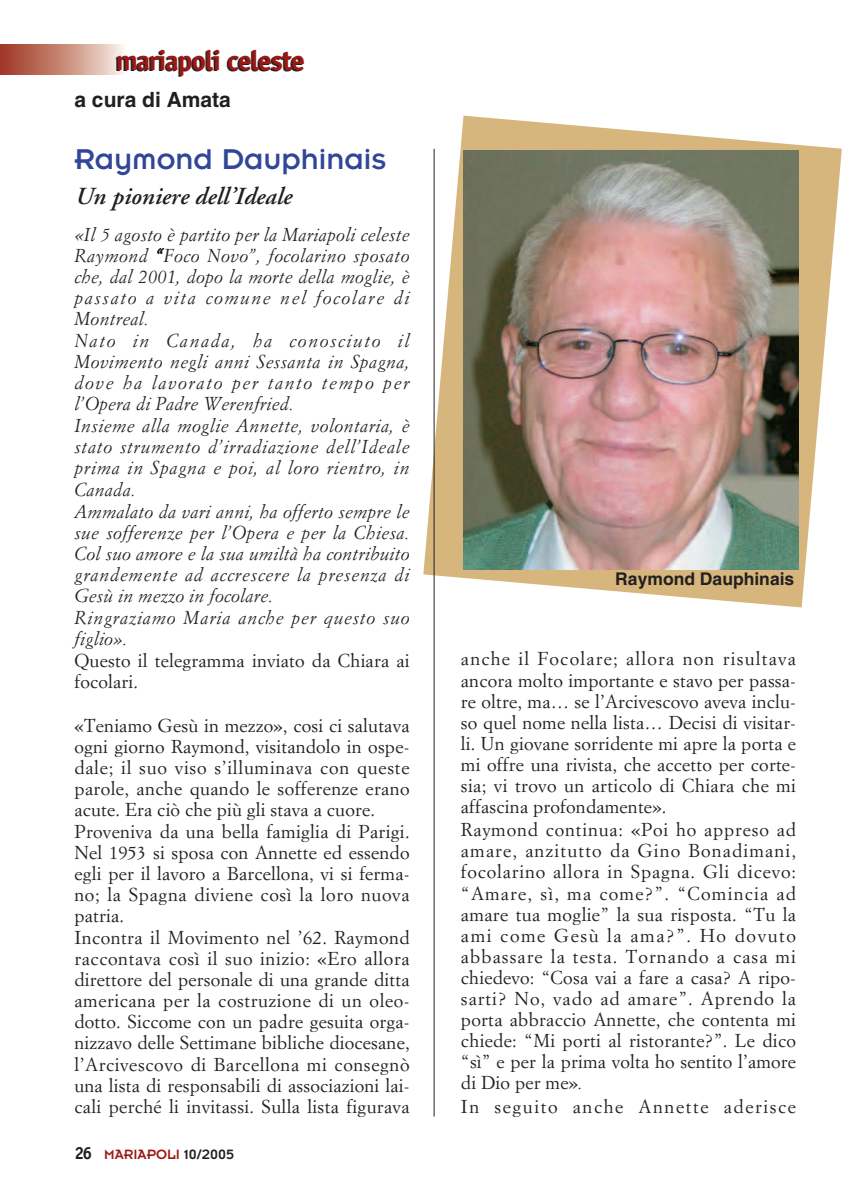
<style>
.page{position:relative;width:844px;height:1191px;background:#fff}
.page>*{position:absolute;margin:0;border:0;box-sizing:border-box;transform-origin:0 0}
.t1{font:31.5px "Insignia";color:#314697}
.t2{font:700 28px "Officina Sans";letter-spacing:-.04em;color:#9c1915}
.t3{font:italic 600 24.5px "Adobe Garamond";color:#231f20}
.t4{font:700 21px "Helvetica";color:#231f20}
.t5{font:18.38px/21px "Simoncini Garamond";letter-spacing:.01em;color:#231f20}
.t6{font:italic 18.38px/21.2px "Simoncini Garamond";letter-spacing:.02em;color:#231f20}
.t7{font:18.38px "Simoncini Garamond";letter-spacing:.085em;color:#231f20}
.t8{font:700 17.5px "Helvetica";color:#231f20}
.t9{font:14.88px "Insignia";color:#9c1915}
.s1{font-family:"Officina Sans";font-weight:700;font-size:17.5px;color:#231f20}
.s2{color:#231f20}
.s3{font-style:italic}
</style>
<div class="page">
<svg style="left:423px;top:116px;width:418px;height:491px;fill:#d6b67c"></svg>
<hr style="left:433px;top:149px;width:1px;height:967px;background:#231f20">
<svg style="left:0;top:45px;width:123px;height:29px;background:#c98c7d"></svg>
<img style="left:463px;top:151px;width:335px;height:419px">
<h2 class="t2" style="left:116px;top:50px;width:190px">mariapoli celeste</h2>
<p class="t4" style="left:74px;top:92px;width:158px">a cura di Amata</p>
<h1 class="t1" style="left:74px;top:146px;width:313px">Raymond Dauphinais</h1>
<h3 class="t3" style="left:74px;top:187px;width:218px">Un pioniere dell’Ideale</h3>
<p class="t6" style="left:74px;top:225px;width:336px">«Il 5 agosto è partito per la Mariapoli celeste Raymond “Foco Novo”, focolarino sposato che, dal 2001, dopo la morte della moglie, è passato a vita comune nel focolare di Montreal.<br>Nato in Canada, ha conosciuto il Movimento negli anni Sessanta in Spagna, dove ha lavorato per tanto tempo per l’Opera di Padre Werenfried.<br>Insieme alla moglie Annette, volontaria, è stato strumento d’irradiazione dell’Ideale prima in Spagna e poi, al loro rientro, in Canada.<br>Ammalato da vari anni, ha offerto sempre le sue sofferenze per l’Opera e per la Chiesa.<br>Col suo amore e la sua umiltà ha contribuito grandemente ad accrescere la presenza di Gesù in mezzo in focolare.<br>Ringraziamo Maria anche per questo suo figlio».</p>
<p class="t5" style="left:74px;top:651px;width:336px">Questo il telegramma inviato da Chiara ai focolari.</p>
<p class="t5" style="left:74px;top:716px;width:336px">«Teniamo Gesù in mezzo», cosi ci salutava ogni giorno Raymond, visitandolo in ospe&shy;dale; il suo viso s’illuminava con queste parole, anche quando le sofferenze erano acute. Era ciò che più gli stava a cuore.<br>Proveniva da una bella famiglia di Parigi.<br>Nel 1953 si sposa con Annette ed essendo egli per il lavoro a Barcellona, vi si ferma&shy;no; la Spagna diviene così la loro nuova patria.<br>Incontra il Movimento nel ’62. Raymond raccontava così il suo inizio: «Ero allora direttore del personale di una grande ditta americana per la costruzione di un oleo&shy;dotto. Siccome con un padre gesuita orga&shy;nizzavo delle Settimane bibliche diocesane, l’Arcivescovo di Barcellona mi consegnò una lista di responsabili di associazioni lai&shy;cali perché li invitassi. Sulla lista figurava</p>
<p class="t9" style="left:74px;top:1148px;width:161px"><span class="s1">26</span> MARIAPOLI <span class="s2">10/2005</span></p>
<p class="t8" style="left:615px;top:572px;width:180px">Raymond Dauphinais</p>
<p class="t5" style="left:461px;top:649px;width:336px;text-align:justify">anche il Focolare; allora non risultava ancora molto importante e stavo per passa&shy;re oltre, ma… se l’Arcivescovo aveva inclu&shy;so quel nome nella lista… Decisi di visitar&shy;li. Un giovane sorridente mi apre la porta e mi offre una rivista, che accetto per corte&shy;sia; vi trovo un articolo di Chiara che mi affascina profondamente».</p>
<p class="t5" style="left:461px;top:820px;width:336px;text-align:justify">Raymond continua: «Poi ho appreso ad amare, anzitutto da Gino Bonadimani, focolarino allora in Spagna. Gli dicevo: “Amare, sì, ma come?”. “Comincia ad amare tua moglie” la sua risposta. “Tu la ami come Gesù la ama?”. Ho dovuto abbassare la testa. Tornando a casa mi chiedevo: “Cosa vai a fare a casa? A ripo&shy;sarti? No, vado ad amare”. Aprendo la porta abbraccio Annette, che contenta mi chiede: “Mi porti al ristorante?”. Le dico “sì” e per la prima volta ho sentito l’amore di Dio per me»<span class="s3">.</span></p>
<p class="t7" style="left:461px;top:1097px;width:336px">In seguito anche Annette aderisce</p>
</div>
